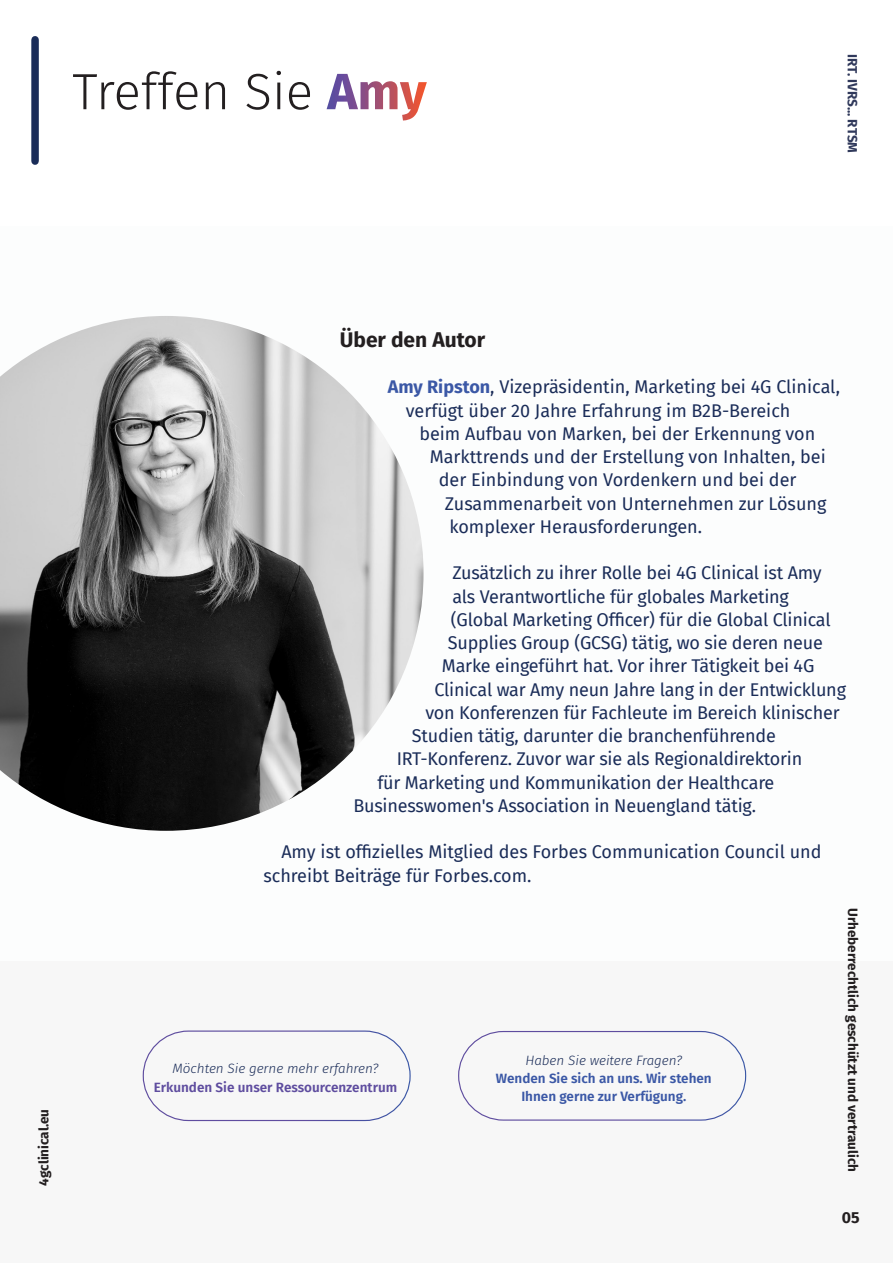
<style>
.page{position:relative;width:893px;height:1263px;background:#fff}
.page>*{position:absolute;margin:0;border:0;box-sizing:border-box;transform-origin:0 0}
.t1{font:300 51px "Fira Sans";color:#231f20}
.t2{font:700 21px "Fira Sans";color:#231f20}
.t3{font:18px/23.2px "Fira Sans";letter-spacing:-.01em;color:#1a2c58}
.t4{font:700 15.9px "Fira Sans";color:#231f20}
.t5{font:700 13.5px "Fira Sans";color:#231f20}
.t6{font:600 13.5px/18.1px "Fira Sans";color:#3b58a6;text-align:center}
.t7{font:italic 300 13.5px "Fira Sans";color:#1a2c58}
.t8{font:600 13.5px "Fira Sans";color:#5f4d9f}
.t9{font:700 13.5px "Fira Sans";letter-spacing:-.01em;color:#30395b}
.s1{font-weight:700;color:#fff}
.s2{font-weight:700;color:#3b58a6}
</style>
<div class="page">
<div style="left:0;top:256px;width:893px;height:1007px;background:#f7f7f7"></div>
<div style="left:0;top:227px;width:893px;height:734px;background:#fcfdfd"></div>
<div style="left:31px;top:40px;width:8px;height:121px;background:#1a2c58"></div>
<img style="left:0;top:316px;width:424px;height:515px">
<svg style="left:142px;top:1030px;width:269px;height:92px"></svg>
<svg style="left:458px;top:1031px;width:289px;height:90px"></svg>
<h1 class="t1" style="left:72px;top:55px;width:356px">Treffen Sie <span class="s1">Amy</span></h1>
<p class="t9" style="left:864px;top:54px;width:100px;rotate:90deg">IRT. IVRS... RTSM</p>
<p class="t5" style="left:32px;top:1185px;width:78px;rotate:-90deg">4gclinical.eu</p>
<p class="t2" style="left:340px;top:322px;width:147px">Über den Autor</p>
<p class="t3" style="left:406px;top:375px;width:436px;text-indent:-18px"><span class="s2">Amy Ripston</span>, Vizepräsidentin, Marketing bei 4G Clinical, verfügt über 20 Jahre Erfahrung im B2B-Bereich</p>
<p class="t3" style="left:419px;top:421px;width:397px">beim Aufbau von Marken, bei der Erkennung von</p>
<p class="t3" style="left:430px;top:445px;width:397px">Markttrends und der Erstellung von Inhalten, bei</p>
<p class="t3" style="left:439px;top:468px;width:359px">der Einbindung von Vordenkern und bei der</p>
<p class="t3" style="left:445px;top:491px;width:383px">Zusammenarbeit von Unternehmen zur Lösung</p>
<p class="t3" style="left:449px;top:514px;width:254px">komplexer Herausforderungen.</p>
<p class="t3" style="left:452px;top:561px;width:371px">Zusätzlich zu ihrer Rolle bei 4G Clinical ist Amy</p>
<p class="t3" style="left:452px;top:584px;width:338px">als Verantwortliche für globales Marketing</p>
<p class="t3" style="left:451px;top:607px;width:381px">(Global Marketing Officer) für die Global Clinical</p>
<p class="t3" style="left:448px;top:631px;width:377px">Supplies Group (GCSG) tätig, wo sie deren neue</p>
<p class="t3" style="left:442px;top:654px;width:374px">Marke eingeführt hat. Vor ihrer Tätigkeit bei 4G</p>
<p class="t3" style="left:434px;top:677px;width:413px">Clinical war Amy neun Jahre lang in der Entwicklung</p>
<p class="t3" style="left:425px;top:700px;width:416px">von Konferenzen für Fachleute im Bereich klinischer</p>
<p class="t3" style="left:412px;top:724px;width:366px">Studien tätig, darunter die branchenführende</p>
<p class="t3" style="left:397px;top:747px;width:407px">IRT-Konferenz. Zuvor war sie als Regionaldirektorin</p>
<p class="t3" style="left:377px;top:770px;width:399px">für Marketing und Kommunikation der Healthcare</p>
<p class="t3" style="left:353px;top:793px;width:404px">Businesswomen's Association in Neuengland tätig.</p>
<p class="t3" style="left:263px;top:840px;width:560px;text-indent:18px">Amy ist offizielles Mitglied des Forbes Communication Council und schreibt Beiträge für Forbes.com.</p>
<p class="t7" style="left:172px;top:1059px;width:208px">Möchten Sie gerne mehr erfahren?</p>
<p class="t8" style="left:154px;top:1076px;width:245px">Erkunden Sie unser Ressourcenzentrum</p>
<p class="t7" style="left:525px;top:1050px;width:158px">Haben Sie weitere Fragen?</p>
<p class="t6" style="left:496px;top:1068px;width:217px">Wenden Sie sich an uns. Wir stehen<br>Ihnen gerne zur Verfügung.</p>
<p class="t5" style="left:864px;top:908px;width:266px;rotate:90deg">Urheberrechtlich geschützt und vertraulich</p>
<p class="t4" style="left:842px;top:1204px;width:19px">05</p>
</div>
